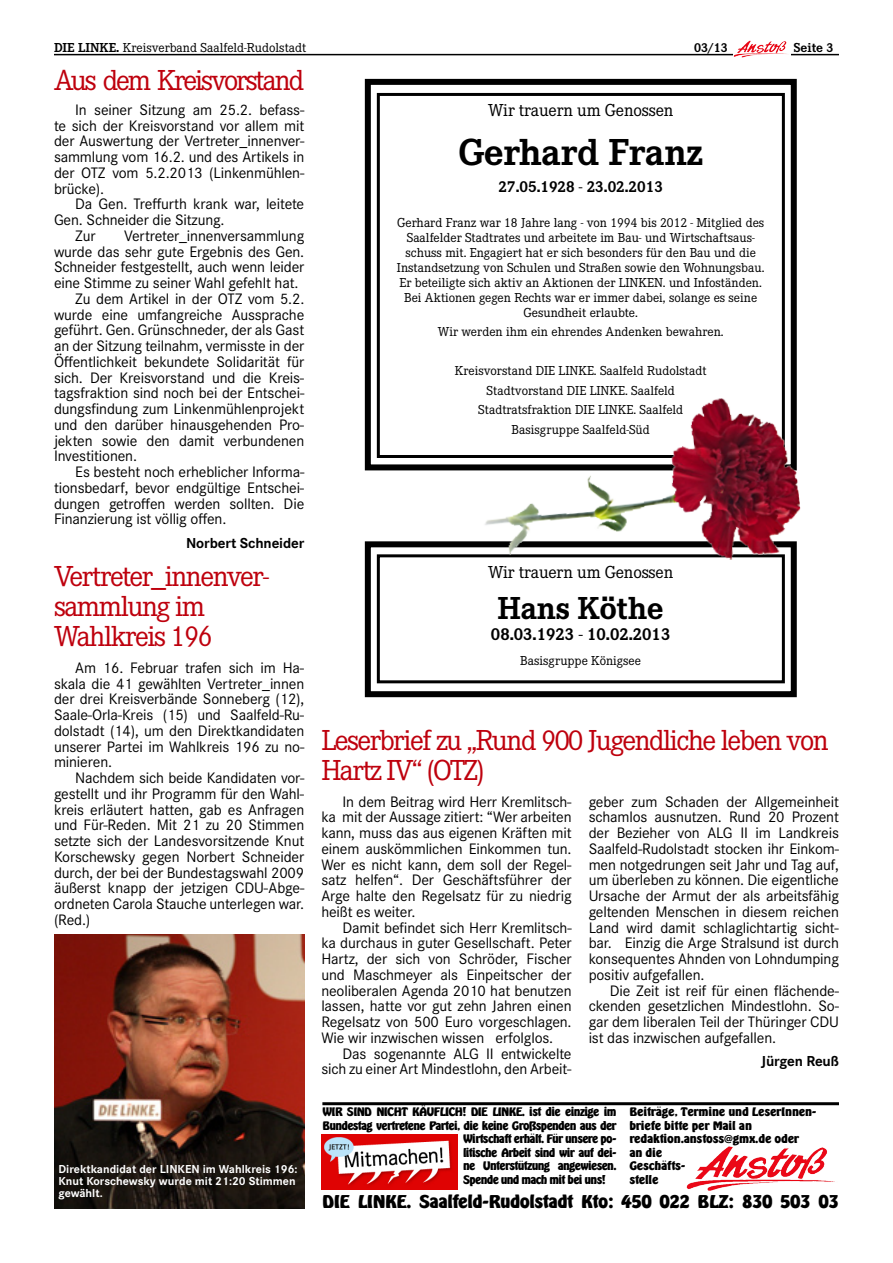
<style>
.page{position:relative;width:893px;height:1263px;background:#fff}
.page>*{position:absolute;margin:0;border:0;box-sizing:border-box;transform-origin:0 0}
.t1{font:700 39px "Corporate E";letter-spacing:-.01em;color:#000}
.t2{font:700 33px "Corporate E";letter-spacing:-.01em;color:#000}
.t3{font:30px/30px "Corporate E";letter-spacing:-.05em;color:#be000d}
.t4{font:30px "Corporate E";letter-spacing:-.07em;color:#be000d}
.t5{font:18px "Emmett";letter-spacing:-.03em;color:#000}
.t6{font:18px "Corporate E";letter-spacing:-.01em;color:#000}
.t7{font:700 18px "Corporate E";color:#000}
.t8{font:700 16.5px "Corporate E";color:#000}
.t9{font:15.75px/15.8px "Corporate S";letter-spacing:-.01em;color:#000;text-align:justify}
.t10{font:700 15px "Corporate S";letter-spacing:-.01em;color:#000}
.t11{font:13.5px/15px "Corporate E";color:#000;text-align:center}
.t12{font:700 13.5px "Corporate E";color:#000}
.t13{font:12px "Emmett";letter-spacing:-.06em;color:#000;scale:.96 1}
.t14{font:12px/13.5px "Emmett";letter-spacing:-.02em;color:#000}
.t15{font:700 12px/12px "Corporate S";color:#fff}
.s1{font-weight:700}
.s2{font-family:"Corporate S";font-weight:700}
</style>
<div class="page">
<hr style="left:54px;top:54px;width:785px;height:1px;background:#000">
<img style="left:733px;top:41px;width:58px;height:17px">
<div style="left:365px;top:541px;width:432px;height:156px;border:6px solid #000"></div>
<div style="left:377px;top:554px;width:408px;height:129px;border:3px solid #000"></div>
<img style="left:54px;top:935px;width:250px;height:274px">
<div style="left:365px;top:79px;width:432px;height:391px;border:6px solid #000"></div>
<div style="left:377px;top:93px;width:408px;height:365px;border:3px solid #000"></div>
<img style="left:471px;top:391px;width:330px;height:194px">
<img style="left:321px;top:1134px;width:137px;height:55px">
<hr style="left:322px;top:1102px;width:517px;height:3px;background:#000">
<img style="left:686px;top:1146px;width:149px;height:45px">
<p class="t11" style="left:54px;top:40px;width:254px"><span class="s1">DIE LINKE.</span> Kreisverband Saalfeld-Rudolstadt</p>
<p class="t12" style="left:694px;top:39px;width:35px">03/13</p>
<p class="t12" style="left:794px;top:39px;width:41px">Seite 3</p>
<h3 class="t4" style="left:54px;top:64px;width:252px">Aus dem Kreisvorstand</h3>
<p class="t9" style="left:54px;top:102px;width:252px;text-indent:21px">In seiner Sitzung am 25.2. befass&shy;te sich der Kreisvorstand vor allem mit der Auswertung der Vertreter_innenver&shy;sammlung vom 16.2. und des Artikels in der OTZ vom 5.2.2013 (Linkenmühlen&shy;brücke).</p>
<p class="t9" style="left:75px;top:196px;width:231px">Da Gen. Treffurth krank war, leitete</p>
<p class="t9" style="left:54px;top:212px;width:172px">Gen. Schneider die Sitzung.</p>
<p class="t9" style="left:75px;top:228px;width:22px">Zur</p>
<p class="t9" style="left:124px;top:228px;width:182px">Vertreter_innenversammlung</p>
<p class="t9" style="left:54px;top:244px;width:252px">wurde das sehr gute Ergebnis des Gen.</p>
<p class="t9" style="left:54px;top:259px;width:252px">Schneider festgestellt, auch wenn leider</p>
<p class="t9" style="left:54px;top:275px;width:246px">eine Stimme zu seiner Wahl gefehlt hat.</p>
<p class="t9" style="left:75px;top:291px;width:231px">Zu dem Artikel in der OTZ vom 5.2.</p>
<p class="t9" style="left:54px;top:307px;width:252px">wurde eine umfangreiche Aussprache</p>
<p class="t9" style="left:54px;top:322px;width:252px">geführt. Gen. Grünschneder, der als Gast</p>
<p class="t9" style="left:54px;top:338px;width:252px">an der Sitzung teilnahm, vermisste in der</p>
<p class="t9" style="left:54px;top:354px;width:252px">Öffentlichkeit bekundete Solidarität für</p>
<p class="t9" style="left:54px;top:370px;width:252px">sich. Der Kreisvorstand und die Kreis-</p>
<p class="t9" style="left:54px;top:385px;width:252px">tagsfraktion sind noch bei der Entschei-</p>
<p class="t9" style="left:54px;top:401px;width:252px">dungsfindung zum Linkenmühlenprojekt</p>
<p class="t9" style="left:54px;top:417px;width:252px">und den darüber hinausgehenden Pro-</p>
<p class="t9" style="left:54px;top:433px;width:252px">jekten sowie den damit verbundenen</p>
<p class="t9" style="left:54px;top:448px;width:85px">Investitionen.</p>
<p class="t9" style="left:75px;top:464px;width:231px">Es besteht noch erheblicher Informa-</p>
<p class="t9" style="left:54px;top:480px;width:252px">tionsbedarf, bevor endgültige Entschei-</p>
<p class="t9" style="left:54px;top:496px;width:252px">dungen getroffen werden sollten. Die</p>
<p class="t9" style="left:54px;top:511px;width:174px">Finanzierung ist völlig offen.</p>
<p class="t10" style="left:186px;top:534px;width:120px">Norbert Schneider</p>
<p class="t6" style="left:488px;top:100px;width:187px">Wir trauern um Genossen</p>
<h1 class="t1" style="left:458px;top:130px;width:246px">Gerhard Franz</h1>
<p class="t8" style="left:499px;top:177px;width:166px">27.05.1928 - 23.02.2013</p>
<p class="t11" style="left:397px;top:215px;width:369px">Gerhard Franz war 18 Jahre lang - von 1994 bis 2012 - Mitglied des Saalfelder Stadtrates und arbeitete im Bau- und Wirtschaftsaus&shy;schuss mit. Engagiert hat er sich besonders für den Bau und die Instandsetzung von Schulen und Straßen sowie den Wohnungsbau.<br>Er beteiligte sich aktiv an Aktionen der LINKEN. und Infoständen.<br>Bei Aktionen gegen Rechts war er immer dabei, solange es seine Gesundheit erlaubte.</p>
<p class="t11" style="left:438px;top:324px;width:287px">Wir werden ihm ein ehrendes Andenken bewahren.</p>
<p class="t11" style="left:455px;top:361px;width:253px;line-height:19.5px">Kreisvorstand DIE LINKE. Saalfeld Rudolstadt Stadtvorstand DIE LINKE. Saalfeld Stadtratsfraktion DIE LINKE. Saalfeld Basisgruppe Saalfeld-Süd</p>
<h3 class="t3" style="left:54px;top:561px;width:216px">Vertreter_innenver&shy;sammlung im<br>Wahlkreis 196</h3>
<p class="t6" style="left:488px;top:562px;width:187px">Wir trauern um Genossen</p>
<h2 class="t2" style="left:497px;top:589px;width:168px">Hans Köthe</h2>
<p class="t7" style="left:491px;top:624px;width:181px">08.03.1923 - 10.02.2013</p>
<p class="t11" style="left:520px;top:653px;width:122px">Basisgruppe Königsee</p>
<p class="t9" style="left:54px;top:660px;width:252px;text-indent:21px">Am 16. Februar trafen sich im Ha&shy;skala die 41 gewählten Vertreter_innen der drei Kreisverbände Sonneberg (12), Saale-Orla-Kreis (15) und Saalfeld-Ru&shy;dolstadt (14), um den Direktkandidaten unserer Partei im Wahlkreis 196 zu no&shy;minieren.</p>
<p class="t9" style="left:54px;top:770px;width:252px;text-indent:21px">Nachdem sich beide Kandidaten vor&shy;gestellt und ihr Programm für den Wahl&shy;kreis erläutert hatten, gab es Anfragen und Für-Reden. Mit 21 zu 20 Stimmen setzte sich der Landesvorsitzende Knut Korschewsky gegen Norbert Schneider durch, der bei der Bundestagswahl 2009 äußerst knapp der jetzigen CDU-Abge&shy;ordneten Carola Stauche unterlegen war. (Red.)</p>
<h3 class="t3" style="left:321px;top:725px;width:509px">Leserbrief zu „Rund 900 Jugendliche leben von<br>Hartz IV“ (OTZ)</h3>
<p class="t9" style="left:589px;top:794px;width:252px">geber zum Schaden der Allgemeinheit schamlos ausnutzen. Rund 20 Prozent der Bezieher von ALG II im Landkreis Saalfeld-Rudolstadt stocken ihr Einkom&shy;men notgedrungen seit Jahr und Tag auf, um überleben zu können. Die eigentliche Ursache der Armut der als arbeitsfähig geltenden Menschen in diesem reichen Land wird damit schlaglichtartig sicht&shy;bar. Einzig die Arge Stralsund ist durch konsequentes Ahnden von Lohndumping positiv aufgefallen.</p>
<p class="t9" style="left:589px;top:983px;width:252px;text-indent:21px">Die Zeit ist reif für einen flächende&shy;ckenden gesetzlichen Mindestlohn. So&shy;gar dem liberalen Teil der Thüringer CDU ist das inzwischen aufgefallen.</p>
<p class="t10" style="left:761px;top:1052px;width:79px">Jürgen Reuß</p>
<p class="t9" style="left:321px;top:794px;width:252px;text-indent:21px">In dem Beitrag wird Herr Kremlitsch&shy;ka mit der Aussage zitiert: “Wer arbeiten kann, muss das aus eigenen Kräften mit einem auskömmlichen Einkommen tun.<br>Wer es nicht kann, dem soll der Regel&shy;satz helfen“. Der Geschäftsführer der Arge halte den Regelsatz für zu niedrig heißt es weiter.</p>
<p class="t9" style="left:321px;top:920px;width:252px;text-indent:21px">Damit befindet sich Herr Kremlitsch&shy;ka durchaus in guter Gesellschaft. Peter Hartz, der sich von Schröder, Fischer und Maschmeyer als Einpeitscher der neoliberalen Agenda 2010 hat benutzen lassen, hatte vor gut zehn Jahren einen Regelsatz von 500 Euro vorgeschlagen.<br>Wie wir inzwischen wissen erfolglos.</p>
<p class="t9" style="left:321px;top:1046px;width:252px;text-align:right">Das sogenannte ALG II entwickelte sich zu einer Art Mindestlohn, den Arbeit-</p>
<p class="t15" style="left:58px;top:1164px;width:241px">Direktkandidat der LINKEN im Wahlkreis 196:<br>Knut Korschewsky wurde mit 21:20 Stimmen gewählt.</p>
<p class="t13" style="left:322px;top:1105px;width:308px">WIR SIND NICHT KÄUFLICH! DIE LINKE. ist die einzige im</p>
<p class="t13" style="left:322px;top:1118px;width:308px">Bundestag vertretene Partei, die keine Großspenden aus der</p>
<p class="t13" style="left:463px;top:1132px;width:161px">Wirtschaft erhält. Für unsere po-</p>
<p class="t13" style="left:463px;top:1145px;width:161px">litische Arbeit sind wir auf dei-</p>
<p class="t13" style="left:463px;top:1159px;width:161px">ne Unterstützung angewiesen.</p>
<p class="t13" style="left:463px;top:1172px;width:150px">Spende und mach mit bei uns!</p>
<p class="t14" style="left:629px;top:1105px;width:189px">Beiträge, Termine und LeserInnen&shy;briefe bitte per Mail an redaktion.anstoss<span class="s2">@</span>gmx.de oder<br>an die<br>Geschäfts-<br>stelle</p>
<p class="t5" style="left:322px;top:1191px;width:518px">DIE LINKE. Saalfeld-Rudolstadt Kto: 450 022 BLZ: 830 503 03</p>
</div>
